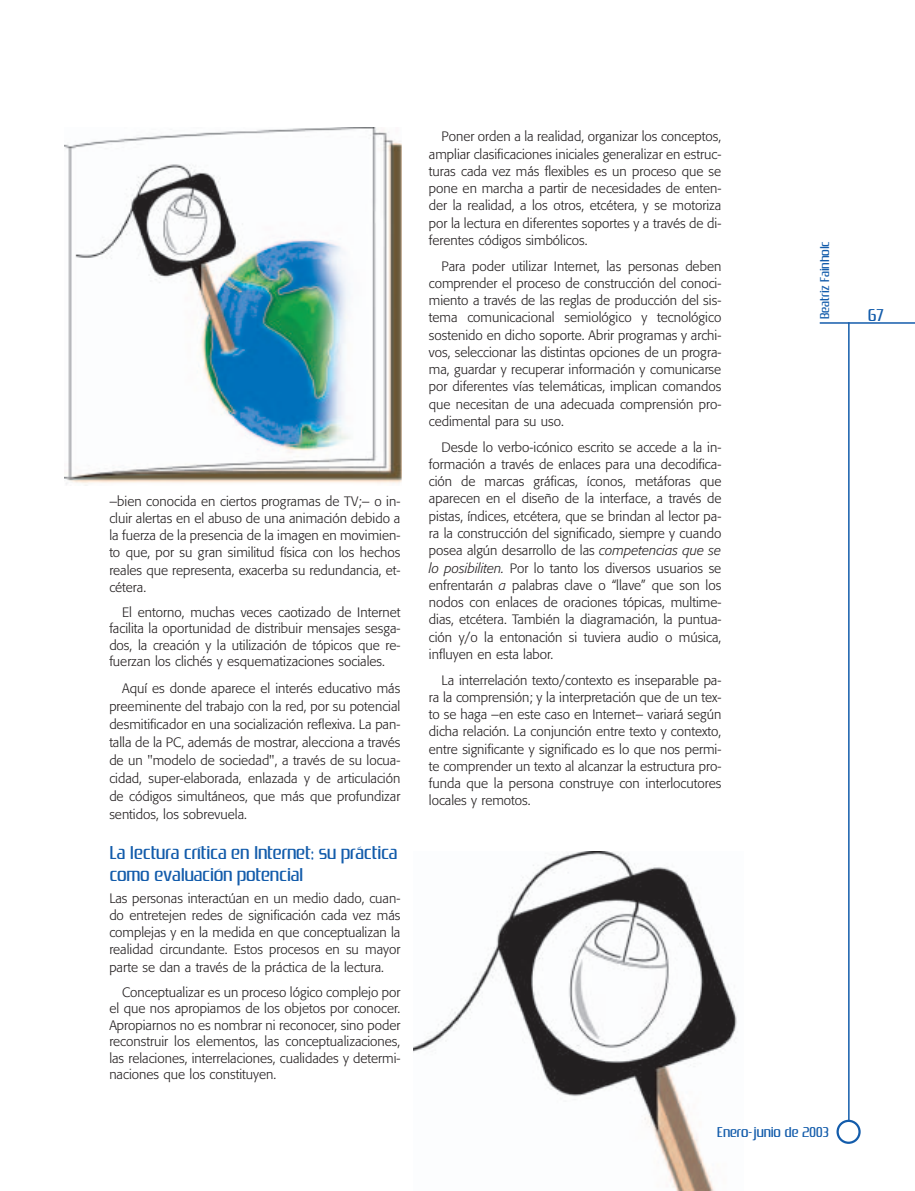
<style>
.page{position:relative;width:915px;height:1191px;background:#fff}
.page>*{position:absolute;margin:0;border:0;box-sizing:border-box;transform-origin:0 0}
.t1{font:19.5px/22.5px "Zrnic";color:#135cab}
.t2{font:18px "Zrnic";color:#135cab}
.t3{font:15px "Zrnic";color:#135cab}
.t4{font:300 13.5px/17.2px "Formata";color:#231f20;text-align:justify}
.t5{font:13.5px "Zrnic";color:#135cab}
.s1{font-style:italic}
</style>
<div class="page">
<img style="left:413px;top:851px;width:324px;height:340px">
<hr style="left:819px;top:322px;width:95px;height:2px;background:#135cab">
<hr style="left:847px;top:322px;width:2px;height:798px;background:#135cab">
<svg style="left:836px;top:1119px;width:24px;height:24px"></svg>
<img style="left:64px;top:128px;width:338px;height:357px">
<p class="t4" style="left:109px;top:493px;width:292px">–bien conocida en ciertos programas de TV;– o in&shy;cluir alertas en el abuso de una animación debido a la fuerza de la presencia de la imagen en movimien&shy;to que, por su gran similitud física con los hechos reales que representa, exacerba su redundancia, et&shy;cétera.</p>
<p class="t4" style="left:109px;top:605px;width:292px;line-height:16.5px;text-indent:13px">El entorno, muchas veces caotizado de Internet facilita la oportunidad de distribuir mensajes sesga&shy;dos, la creación y la utilización de tópicos que re&shy;fuerzan los clichés y esquematizaciones sociales.</p>
<p class="t4" style="left:109px;top:680px;width:292px;line-height:18px;text-indent:13px">Aquí es donde aparece el interés educativo más preeminente del trabajo con la red, por su potencial desmitificador en una socialización reflexiva. La pan&shy;talla de la PC, además de mostrar, alecciona a través de un "modelo de sociedad", a través de su locua&shy;cidad, super-elaborada, enlazada y de articulación de códigos simultáneos, que más que profundizar sentidos, los sobrevuela.</p>
<h1 class="t1" style="left:109px;top:843px;width:289px">La lectura crítica en Internet: su práctica como evaluación potencial</h1>
<p class="t4" style="left:109px;top:890px;width:292px">Las personas interactúan en un medio dado, cuan&shy;do entretejen redes de significación cada vez más complejas y en la medida en que conceptualizan la realidad circundante. Estos procesos en su mayor parte se dan a través de la práctica de la lectura.</p>
<p class="t4" style="left:109px;top:984px;width:292px;line-height:16.5px;text-indent:13px">Conceptualizar es un proceso lógico complejo por el que nos apropiamos de los objetos por conocer.<br>Apropiarnos no es nombrar ni reconocer, sino poder reconstruir los elementos, las conceptualizaciones, las relaciones, interrelaciones, cualidades y determi&shy;naciones que los constituyen.</p>
<p class="t4" style="left:428px;top:129px;width:294px;text-indent:13px">Poner orden a la realidad, organizar los conceptos, ampliar clasificaciones iniciales generalizar en estruc&shy;turas cada vez más flexibles es un proceso que se pone en marcha a partir de necesidades de enten&shy;der la realidad, a los otros, etcétera, y se motoriza por la lectura en diferentes soportes y a través de di&shy;ferentes códigos simbólicos.</p>
<p class="t4" style="left:428px;top:258px;width:294px;text-indent:13px">Para poder utilizar Internet, las personas deben comprender el proceso de construcción del conoci&shy;miento a través de las reglas de producción del sis&shy;tema comunicacional semiológico y tecnológico sostenido en dicho soporte. Abrir programas y archi&shy;vos, seleccionar las distintas opciones de un progra&shy;ma, guardar y recuperar información y comunicarse por diferentes vías telemáticas, implican comandos que necesitan de una adecuada comprensión pro&shy;cedimental para su uso.</p>
<p class="t4" style="left:428px;top:439px;width:294px;text-indent:13px">Desde lo verbo-icónico escrito se accede a la in&shy;formación a través de enlaces para una decodifica&shy;ción de marcas gráficas, íconos, metáforas que aparecen en el diseño de la interface, a través de pistas, índices, etcétera, que se brindan al lector pa&shy;ra la construcción del significado, siempre y cuando posea algún desarrollo de las <span class="s1">competencias que se lo posibiliten.</span> Por lo tanto los diversos usuarios se enfrentarán <span class="s1">a</span> palabras clave o “llave” que son los nodos con enlaces de oraciones tópicas, multime&shy;dias, etcétera. También la diagramación, la puntua&shy;ción y/o la entonación si tuviera audio o música, influyen en esta labor.</p>
<p class="t4" style="left:428px;top:672px;width:294px;text-indent:13px">La interrelación texto/contexto es inseparable pa&shy;ra la comprensión; y la interpretación que de un tex&shy;to se haga –en este caso en Internet– variará según dicha relación. La conjunción entre texto y contexto, entre significante y significado es lo que nos permi&shy;te comprender un texto al alcanzar la estructura pro&shy;funda que la persona construye con interlocutores locales y remotos.</p>
<p class="t5" style="left:820px;top:319px;width:80px;rotate:-90deg">Beatriz Fainholc</p>
<p class="t3" style="left:716px;top:1127px;width:114px">Enero-junio de 2003</p>
<h2 class="t2" style="left:867px;top:309px;width:18px">67</h2>
</div>
